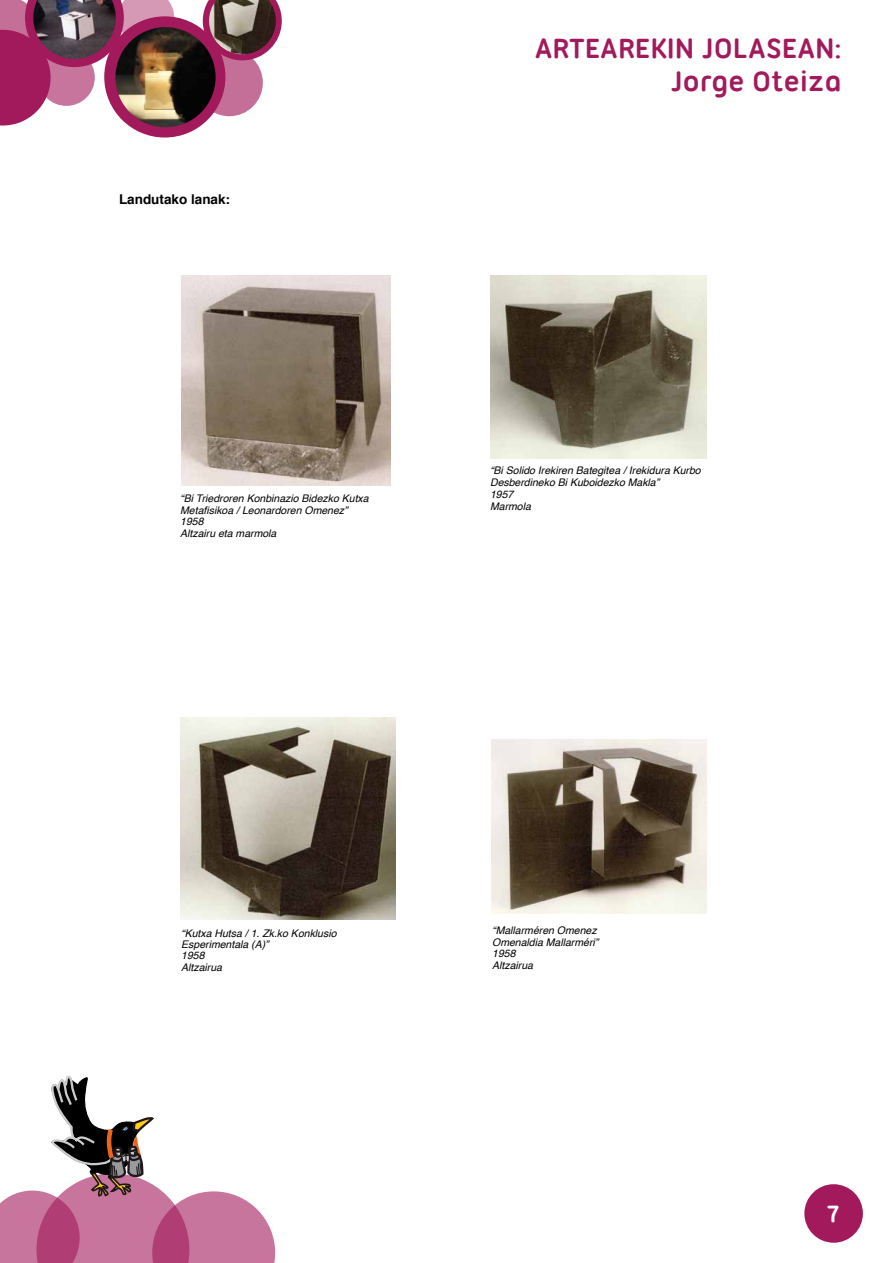
<style>
.page{position:relative;width:893px;height:1263px;background:#fff}
.page>*{position:absolute;margin:0;border:0;box-sizing:border-box;transform-origin:0 0}
.t1{font:700 30px/33px "Ubuntu Titling";color:#a21a5b;text-align:right}
.t2{font:700 25.5px "Ubuntu Titling";color:#fff}
.t3{font:700 13.5px "Helvetica";color:#000}
.t4{font:italic 10.5px/11.6px "Helvetica";color:#000}
</style>
<div class="page">
<div style="left:804px;top:1184px;width:59px;height:59px;background:#a21a5b;border-radius:50%"></div>
<svg style="left:0;top:1076px;width:275px;height:187px"></svg>
<div style="left:104px;top:16px;width:121px;height:122px;background:#a21a5b;border-radius:50%"></div>
<svg style="left:203px;top:0;width:79px;height:59px"></svg>
<svg style="left:196px;top:49px;width:67px;height:67px;fill:#c46f98"></svg>
<img style="left:115px;top:27px;width:101px;height:100px;border-radius:50px">
<img style="left:0;top:0;width:174px;height:126px">
<img style="left:209px;top:0;width:67px;height:54px">
<img style="left:491px;top:276px;width:215px;height:182px">
<img style="left:181px;top:276px;width:210px;height:209px">
<img style="left:180px;top:717px;width:216px;height:202px">
<img style="left:491px;top:740px;width:216px;height:173px">
<p class="t3" style="left:119px;top:188px;width:113px">Landutako lanak:</p>
<p class="t4" style="left:180px;top:492px;width:190px">“Bi Triedroren Konbinazio Bidezko Kutxa<br>Metafisikoa / Leonardoren Omenez”<br>1958<br>Altzairu eta marmola</p>
<h1 class="t1" style="left:535px;top:31px;width:309px">ARTEAREKIN JOLASEAN:<br>Jorge Oteiza</h1>
<p class="t4" style="left:490px;top:464px;width:212px;line-height:12px">“Bi Solido Irekiren Bategitea / Irekidura Kurbo<br>Desberdineko Bi Kuboidezko Makla”<br>1957<br>Marmola</p>
<p class="t4" style="left:181px;top:928px;width:157px;line-height:10.5px">“Kutxa Hutsa / 1. Zk.ko Konklusio<br>Esperimentala (A)”</p>
<p class="t4" style="left:181px;top:950px;width:42px">1958<br>Altzairua</p>
<p class="t4" style="left:492px;top:925px;width:108px">“Mallarméren Omenez<br>Omenaldia Mallarméri”<br>1958<br>Altzairua</p>
<h2 class="t2" style="left:827px;top:1198px;width:14px">7</h2>
</div>
